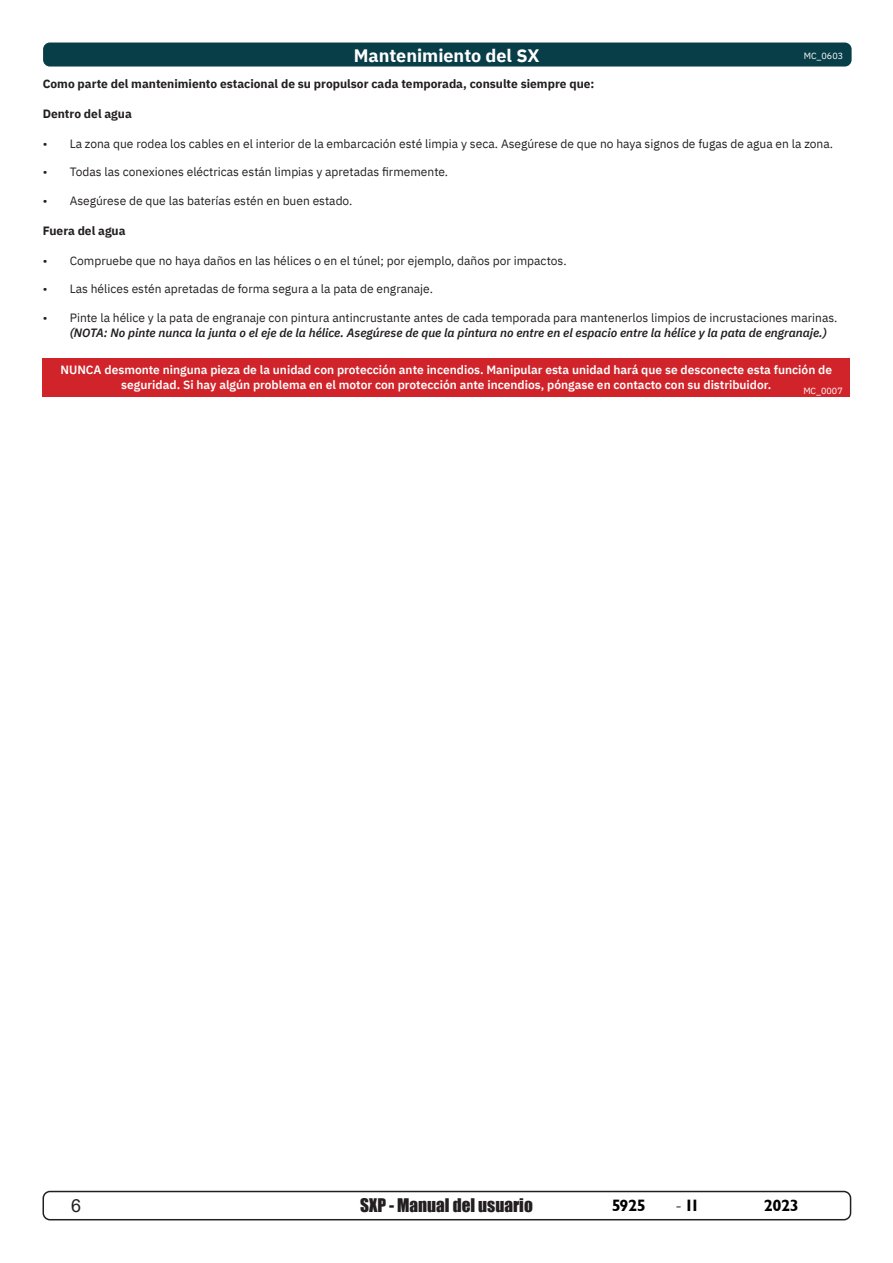
<style>
.page{position:relative;width:893px;height:1263px;background:#fff}
.page>*{position:absolute;margin:0;border:0;box-sizing:border-box;transform-origin:0 0}
.t1{font:700 18px "IBM Plex Sans";color:#fff}
.t2{font:18px "Arial";color:#231f20}
.t3{font:17.25px "Impact";color:#231f20}
.t4{font:16.5px "Garrison Sans BOLD";letter-spacing:-.035em;color:#000}
.t5{font:12px/15px "IBM Plex Sans";color:#231f20}
.t6{font:600 12px/15px "IBM Plex Sans";color:#fff;text-align:center}
.t7{font:700 12px "IBM Plex Sans";color:#231f20}
.t8{font:9px "IBM Plex Sans";color:#fff}
.s1{font-weight:600;font-style:italic}
.s2{font-family:"Minion Pro";font-size:18px;color:#231f20}
</style>
<div class="page">
<div style="left:43px;top:1191px;width:808px;height:29px;border:2px solid #231f20;border-radius:7px"></div>
<div style="left:42px;top:359px;width:808px;height:38px;background:#d1232a"></div>
<div style="left:43px;top:43px;width:809px;height:24px;background:#083e48;border-radius:7px"></div>
<p class="t1" style="left:354px;top:41px;width:187px">Mantenimiento del SX</p>
<p class="t7" style="left:43px;top:74px;width:553px">Como parte del mantenimiento estacional de su propulsor cada temporada, consulte siempre que:</p>
<p class="t7" style="left:43px;top:104px;width:91px">Dentro del agua</p>
<p class="t5" style="left:43px;top:135px;width:792px">• La zona que rodea los cables en el interior de la embarcación esté limpia y seca. Asegúrese de que no haya signos de fugas de agua en la zona.</p>
<p class="t5" style="left:43px;top:163px;width:407px">• Todas las conexiones eléctricas están limpias y apretadas firmemente.</p>
<p class="t5" style="left:43px;top:192px;width:311px">• Asegúrese de que las baterías estén en buen estado.</p>
<p class="t7" style="left:43px;top:221px;width:84px">Fuera del agua</p>
<p class="t5" style="left:43px;top:252px;width:525px">• Compruebe que no haya daños en las hélices o en el túnel; por ejemplo, daños por impactos.</p>
<p class="t5" style="left:43px;top:280px;width:392px">• Las hélices estén apretadas de forma segura a la pata de engranaje.</p>
<p class="t5" style="left:70px;top:309px;width:769px;text-indent:-27px">• Pinte la hélice y la pata de engranaje con pintura antincrustante antes de cada temporada para mantenerlos limpios de incrustaciones marinas. <span class="s1">(NOTA: No pinte nunca la junta o el eje de la hélice. Asegúrese de que la pintura no entre en el espacio entre la hélice y la pata de engranaje.)</span></p>
<p class="t8" style="left:804px;top:49px;width:41px">MC_0603</p>
<p class="t6" style="left:60px;top:361px;width:773px">NUNCA desmonte ninguna pieza de la unidad con protección ante incendios. Manipular esta unidad hará que se desconecte esta función de seguridad. Si hay algún problema en el motor con protección ante incendios, póngase en contacto con su distribuidor.</p>
<p class="t8" style="left:803px;top:384px;width:41px">MC_0007</p>
<h1 class="t2" style="left:71px;top:1193px;width:12px">6</h1>
<h2 class="t3" style="left:360px;top:1192px;width:174px">SXP - Manual del usuario</h2>
<h3 class="t4" style="left:612px;top:1196px;width:36px">5925</h3>
<h3 class="t4" style="left:675px;top:1196px;width:26px"><span class="s2">-</span> 11</h3>
<h3 class="t4" style="left:764px;top:1196px;width:37px">2023</h3>
</div>
